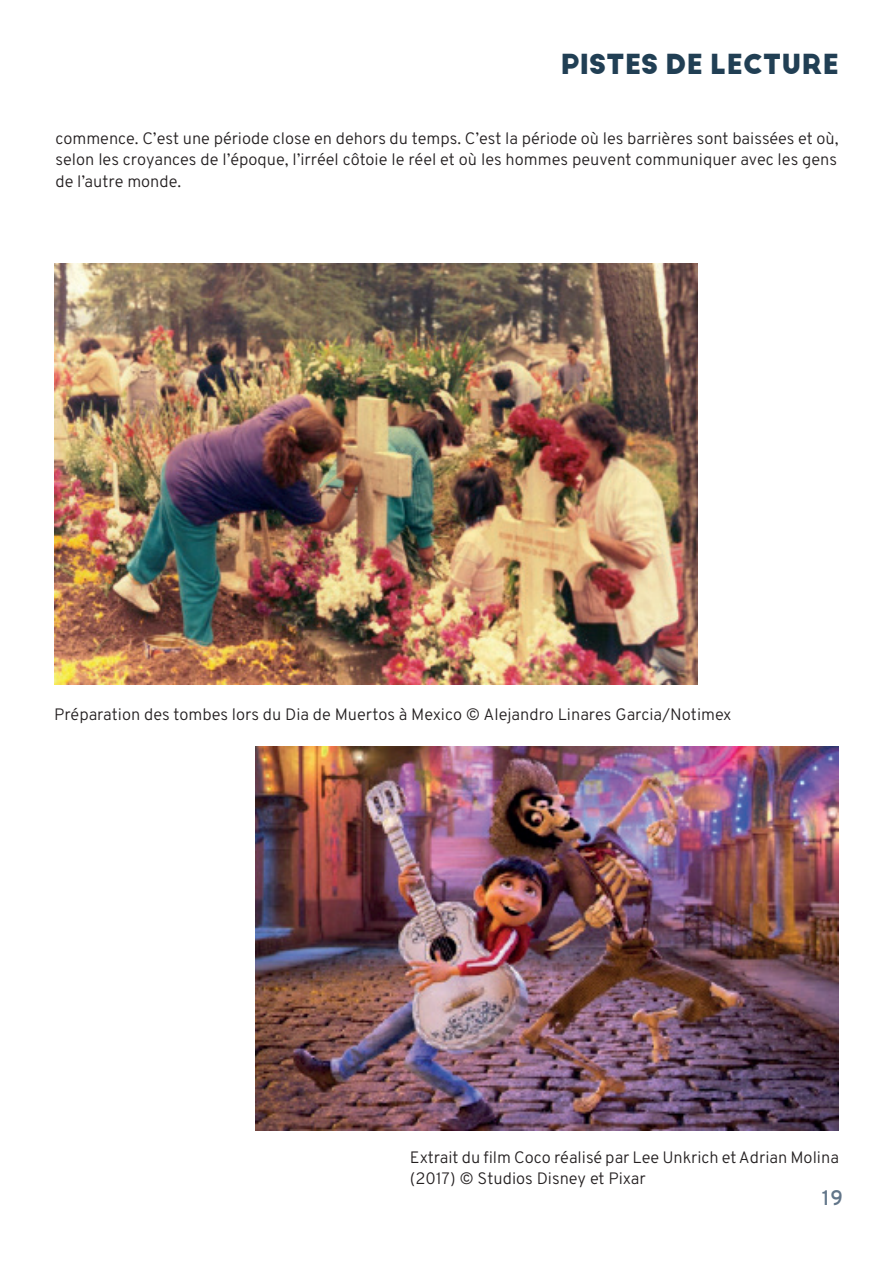
<style>
.page{position:relative;width:893px;height:1263px;background:#fff}
.page>*{position:absolute;margin:0;border:0;box-sizing:border-box;transform-origin:0 0}
.t1{font:700 27px "Big John PRO";color:#213f54}
.t2{font:600 21px "Overpass";color:#617589}
.t3{font:300 16.5px/21px "Overpass";color:#231f20;text-align:justify}
</style>
<div class="page">
<img style="left:54px;top:264px;width:643px;height:420px">
<img style="left:255px;top:746px;width:584px;height:385px">
<h1 class="t1" style="left:560px;top:48px;width:280px">PISTES DE LECTURE</h1>
<p class="t3" style="left:56px;top:128px;width:785px">commence. C’est une période close en dehors du temps. C’est la période où les barrières sont baissées et où, selon les croyances de l’époque, l’irréel côtoie le réel et où les hommes peuvent communiquer avec les gens de l’autre monde.</p>
<p class="t3" style="left:54px;top:704px;width:679px">Préparation des tombes lors du Dia de Muertos à Mexico © Alejandro Linares Garcia/Notimex</p>
<p class="t3" style="left:410px;top:1147px;width:431px">Extrait du film Coco réalisé par Lee Unkrich et Adrian Molina (2017) © Studios Disney et Pixar</p>
<p class="t2" style="left:822px;top:1182px;width:22px">19</p>
</div>
